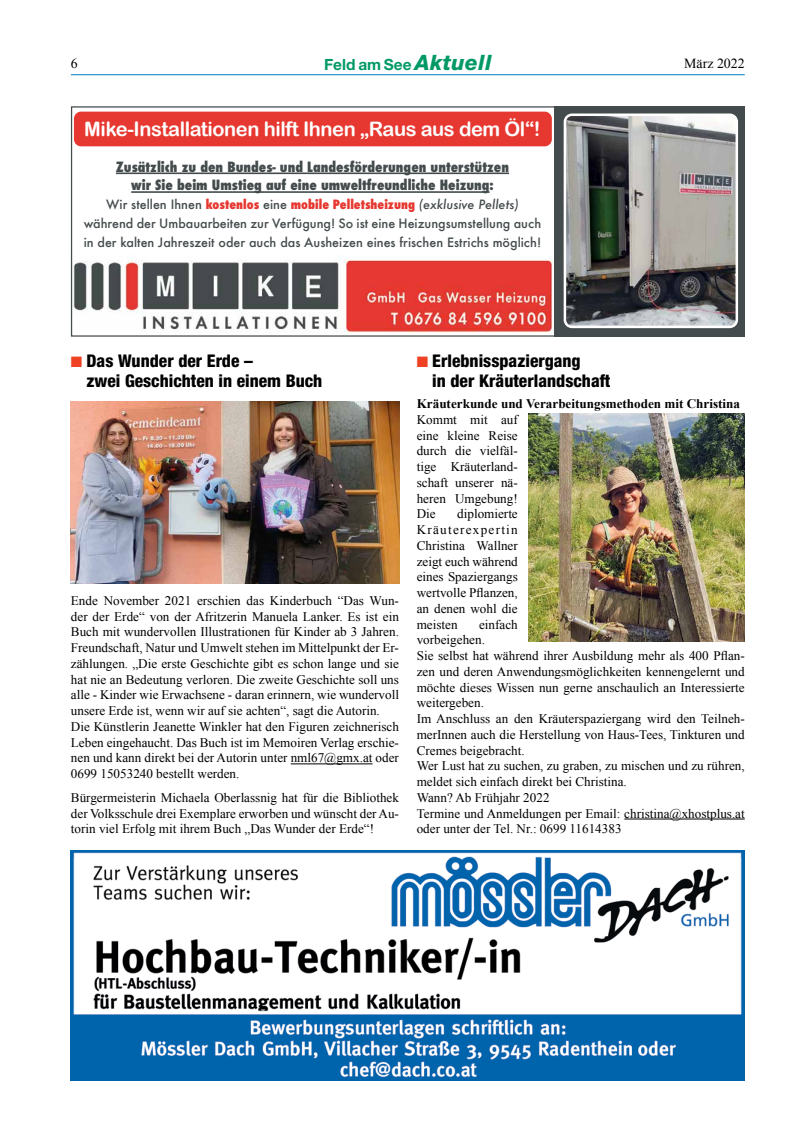
<style>
.page{position:relative;width:798px;height:1134px;background:#fff}
.page>*{position:absolute;margin:0;border:0;box-sizing:border-box;transform-origin:0 0}
.t1{font:20px "Arial Rounded MT Bold";letter-spacing:-.02em;color:#fff}
.t2{font:800 condensed 17.5px/20px "Helvetica Neue";color:#000}
.t3{font:700 15.38px "Helvetica Neue";color:#009965}
.t4{font:13.88px "Times New Roman";color:#000}
.t5{font:800 condensed 13.75px/18.8px "Futura";color:#444b4d;text-align:center}
.t6{font:13.12px/15.8px "Times New Roman";color:#000;text-align:justify}
.t7{font:700 13.12px "Times New Roman";color:#000}
.t8{font:500 12.5px/18.8px "Futura";color:#444b4d;text-align:center}
.s1{font-weight:800;font-style:italic;font-size:21.25px}
.s2{font-weight:800;font-stretch:condensed;color:#e63830}
.s3{font-style:italic}
.s4{color:#ef4123}
</style>
<div class="page">
<hr style="left:71px;top:74px;width:673px;height:1px;background:#007dc5">
<img style="left:71px;top:401px;width:328px;height:182px">
<hr style="left:290px;top:763px;width:82px;height:1px;background:#000">
<hr style="left:624px;top:819px;width:120px;height:1px;background:#000">
<img style="left:528px;top:414px;width:216px;height:227px">
<img style="left:71px;top:850px;width:673px;height:231px">
<img style="left:73px;top:257px;width:480px;height:76px">
<div style="left:74px;top:112px;width:477px;height:34px;background:#e63830;border-radius:7px"></div>
<div style="left:553px;top:106px;width:191px;height:231px;background:#444b4d"></div>
<div style="left:71px;top:106px;width:673px;height:231px;border:1px solid #444b4d"></div>
<hr style="left:116px;top:172px;width:393px;height:2px;background:#444b4d">
<hr style="left:131px;top:191px;width:358px;height:2px;background:#444b4d">
<img style="left:566px;top:115px;width:170px;height:212px">
<div style="left:563px;top:113px;width:174px;height:215px;border:2px solid #fff;border-radius:7px"></div>
<p class="t4" style="left:71px;top:54px;width:8px">6</p>
<p class="t3" style="left:324px;top:55px;width:169px">Feld am See <span class="s1">Aktuell</span></p>
<p class="t4" style="left:684px;top:54px;width:62px">März 2022</p>
<h1 class="t1" style="left:84px;top:117px;width:457px">Mike-Installationen hilft Ihnen „Raus aus dem Öl“!</h1>
<p class="t5" style="left:116px;top:157px;width:394px">Zusätzlich zu den Bundes- und Landesförderungen unterstützen wir Sie beim Umstieg auf eine umweltfreundliche Heizung:</p>
<p class="t8" style="left:84px;top:195px;width:459px">Wir stellen Ihnen <span class="s2">kostenlos</span> eine <span class="s2">mobile Pelletsheizung</span> <span class="s3">(exklusive Pellets) </span>während der Umbauarbeiten zur Verfügung! So ist eine Heizungsumstellung auch in der kalten Jahreszeit oder auch das Ausheizen eines frischen Estrichs möglich!</p>
<h2 class="t2" style="left:86px;top:351px;width:237px;text-indent:-16px"><span class="s4">■</span> Das Wunder der Erde –<br>zwei Geschichten in einem Buch</h2>
<p class="t6" style="left:71px;top:592px;width:329px;text-align:left">Ende November 2021 erschien das Kinderbuch “Das Wun&shy;der der Erde“ von der Afritzerin Manuela Lanker. Es ist ein Buch mit wundervollen Illustrationen für Kinder ab 3 Jahren.<br>Freundschaft, Natur und Umwelt stehen im Mittelpunkt der Er&shy;zählungen. „Die erste Geschichte gibt es schon lange und sie hat nie an Bedeutung verloren. Die zweite Geschichte soll uns alle - Kinder wie Erwachsene - daran erinnern, wie wundervoll unsere Erde ist, wenn wir auf sie achten“, sagt die Autorin.<br>Die Künstlerin Jeanette Winkler hat den Figuren zeichnerisch Leben eingehaucht. Das Buch ist im Memoiren Verlag erschie&shy;nen und kann direkt bei der Autorin unter nml67@gmx.at oder 0699 15053240 bestellt werden.</p>
<p class="t6" style="left:71px;top:789px;width:329px">Bürgermeisterin Michaela Oberlassnig hat für die Bibliothek der Volksschule drei Exemplare erworben und wünscht der Au&shy;torin viel Erfolg mit ihrem Buch „Das Wunder der Erde“!</p>
<h2 class="t2" style="left:432px;top:351px;width:179px;text-indent:-16px"><span class="s4">■</span> Erlebnisspaziergang<br>in der Kräuterlandschaft</h2>
<p class="t7" style="left:416px;top:395px;width:325px">Kräuterkunde und Verarbeitungsmethoden mit Christina</p>
<p class="t6" style="left:416px;top:411px;width:102px">Kommt mit auf eine kleine Reise durch die vielfäl&shy;tige Kräuterland&shy;schaft unserer nä&shy;heren Umgebung!<br>Die</p>
<p class="t6" style="left:416px;top:506px;width:102px;text-indent:40px">diplomierte Kräuterexpertin Christina Wallner zeigt euch während eines Spaziergangs wertvolle Pflanzen, an denen wohl die meisten</p>
<p class="t6" style="left:416px;top:616px;width:329px;text-align:left;text-indent:62px">einfach<br>vorbeigehen.<br>Sie selbst hat während ihrer Ausbildung mehr als 400 Pflan&shy;zen und deren Anwendungsmöglichkeiten kennengelernt und möchte dieses Wissen nun gerne anschaulich an Interessierte weitergeben.<br>Im Anschluss an den Kräuterspaziergang wird den Teilneh&shy;merInnen auch die Herstellung von Haus-Tees, Tinkturen und Cremes beigebracht.<br>Wer Lust hat zu suchen, zu graben, zu mischen und zu rühren, meldet sich einfach direkt bei Christina.<br>Wann? Ab Frühjahr 2022<br>Termine und Anmeldungen per Email: christina@xhostplus.at oder unter der Tel. Nr.: 0699 11614383</p>
</div>
